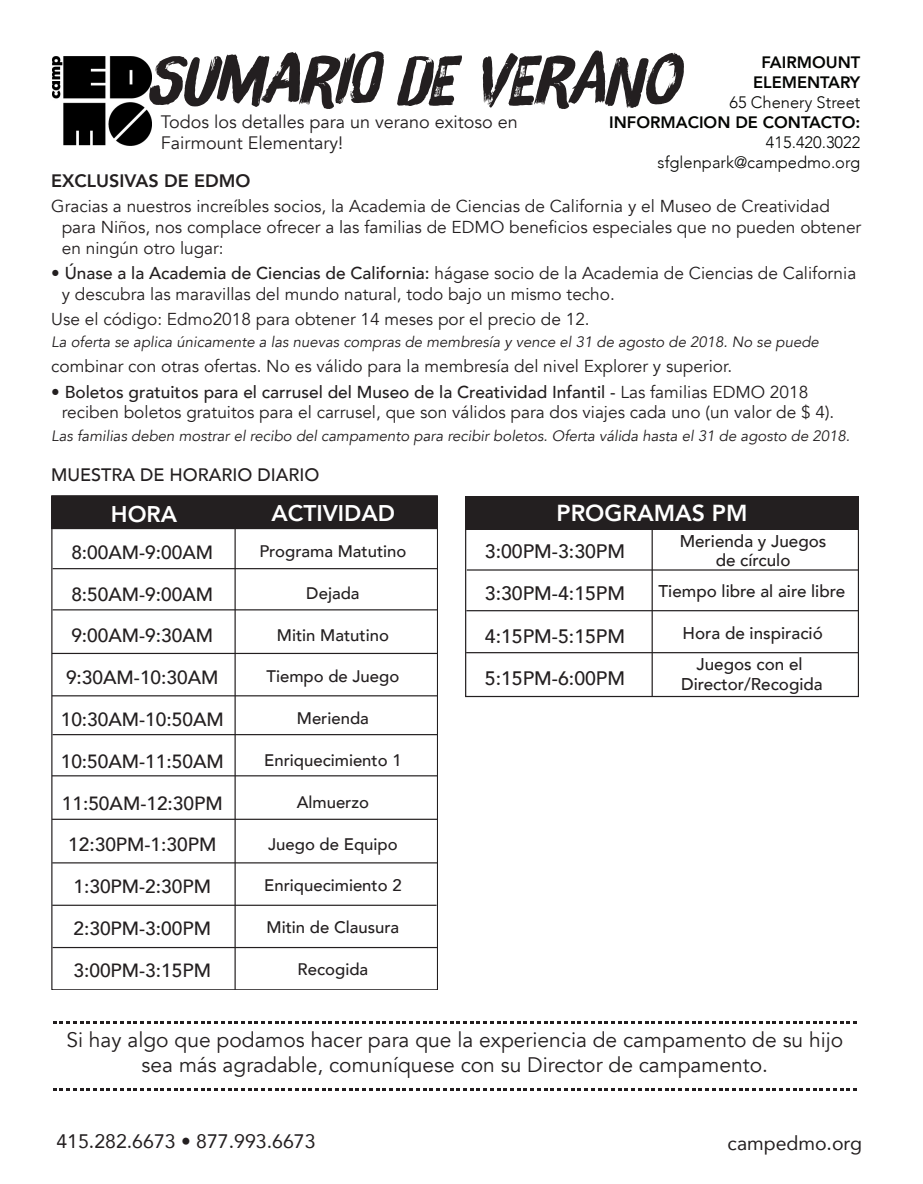
<style>
.page{position:relative;width:923px;height:1184px;background:#fff}
.page>*{position:absolute;margin:0;border:0;box-sizing:border-box;transform-origin:0 0}
.t1{font:67.5px "Brush Up Too";color:#231f20}
.t2{font:800 23.1px "Avenir";color:#fff}
.t3{font:800 22.65px "Avenir";color:#fff}
.t4{font:21px/25.2px "Avenir";color:#231f20;text-align:center}
.t5{font:500 19.5px/42.6px "Avenir";color:#231f20;text-align:justify}
.t6{font:19.5px "Avenir";color:#231f20}
.t7{font:500 19.05px/41.8px "Avenir";color:#231f20;text-align:center}
.t8{font:18px/21.6px "Avenir";color:#231f20}
.t9{font:500 18px "Avenir";color:#231f20}
.t10{font:800 18px "Avenir";color:#231f20}
.t11{font:17.25px/20.7px "Avenir";color:#231f20}
.t12{font:500 17.1px/19.5px "Avenir";color:#231f20;text-align:center}
.t13{font:500 16.65px "Avenir";color:#231f20}
.t14{font:300 16.5px/19.8px "Avenir";color:#040503;text-align:right}
.t15{font:800 16.5px/19.8px "Avenir";color:#040503;text-align:center}
.t16{font:italic 15px "Avenir";color:#231f20}
.s1{font-weight:500}
</style>
<div class="page">
<img style="left:53px;top:56px;width:99px;height:89px">
<svg style="left:53px;top:1021px;width:804px;height:2px"></svg>
<svg style="left:53px;top:1088px;width:804px;height:3px"></svg>
<hr style="left:467px;top:569px;width:391px;height:2px;background:#231f20">
<div style="left:466px;top:496px;width:392px;height:33px;background:#231f20"></div>
<hr style="left:466px;top:610px;width:392px;height:1px;background:#231f20">
<hr style="left:466px;top:652px;width:392px;height:1px;background:#231f20">
<div style="left:466px;top:496px;width:392px;height:201px;border:1px solid #231f20"></div>
<hr style="left:651px;top:529px;width:2px;height:167px;background:#231f20">
<hr style="left:53px;top:568px;width:384px;height:1px;background:#231f20">
<hr style="left:53px;top:609px;width:384px;height:1px;background:#231f20">
<hr style="left:52px;top:653px;width:385px;height:1px;background:#231f20">
<hr style="left:52px;top:695px;width:385px;height:1px;background:#231f20">
<hr style="left:53px;top:734px;width:384px;height:1px;background:#231f20">
<hr style="left:52px;top:775px;width:385px;height:1px;background:#231f20">
<hr style="left:52px;top:819px;width:385px;height:1px;background:#231f20">
<hr style="left:52px;top:862px;width:385px;height:1px;background:#231f20">
<hr style="left:52px;top:905px;width:385px;height:1px;background:#231f20">
<hr style="left:53px;top:947px;width:384px;height:1px;background:#231f20">
<hr style="left:234px;top:496px;width:2px;height:494px;background:#231f20">
<div style="left:52px;top:496px;width:385px;height:33px;background:#231f20"></div>
<h1 class="t1" style="left:146px;top:38px;width:533px">SUMARIO DE VERANO</h1>
<p class="t8" style="left:161px;top:111px;width:359px">Todos los detalles para un verano exitoso en<br>Fairmount Elementary!</p>
<p class="t15" style="left:753px;top:53px;width:109px">FAIRMOUNT<br>ELEMENTARY</p>
<p class="t14" style="left:729px;top:93px;width:132px">65 Chenery Street</p>
<p class="t15" style="left:609px;top:113px;width:253px">INFORMACION DE CONTACTO:</p>
<p class="t14" style="left:658px;top:133px;width:204px">415.420.3022 sfglenpark@campedmo.org</p>
<p class="t10" style="left:51px;top:169px;width:201px">EXCLUSIVAS DE EDMO</p>
<p class="t11" style="left:62px;top:196px;width:801px;text-indent:-11px">Gracias a nuestros increíbles socios, la Academia de Ciencias de California y el Museo de Creatividad para Niños, nos complace ofrecer a las familias de EDMO beneficios especiales que no pueden obtener en ningún otro lugar:</p>
<p class="t11" style="left:62px;top:263px;width:796px;text-indent:-11px">• <span class="s1">Únase a la Academia de Ciencias de California:</span> hágase socio de la Academia de Ciencias de California y descubra las maravillas del mundo natural, todo bajo un mismo techo.</p>
<p class="t11" style="left:51px;top:309px;width:540px">Use el código: Edmo2018 para obtener 14 meses por el precio de 12.</p>
<p class="t16" style="left:51px;top:332px;width:769px">La oferta se aplica únicamente a las nuevas compras de membresía y vence el 31 de agosto de 2018. No se puede</p>
<p class="t11" style="left:51px;top:357px;width:682px">combinar con otras ofertas. No es válido para la membresía del nivel Explorer y superior.</p>
<p class="t11" style="left:62px;top:382px;width:774px;text-indent:-11px">• <span class="s1">Boletos gratuitos para el carrusel del Museo de la Creatividad Infantil -</span> Las familias EDMO 2018 reciben boletos gratuitos para el carrusel, que son válidos para dos viajes cada uno (un valor de $ 4).</p>
<p class="t16" style="left:51px;top:426px;width:800px">Las familias deben mostrar el recibo del campamento para recibir boletos. Oferta válida hasta el 31 de agosto de 2018.</p>
<p class="t9" style="left:51px;top:463px;width:270px">MUESTRA DE HORARIO DIARIO</p>
<h3 class="t3" style="left:111px;top:499px;width:68px">HORA</h3>
<h3 class="t3" style="left:271px;top:499px;width:125px">ACTIVIDAD</h3>
<p class="t7" style="left:61px;top:532px;width:165px">8:00AM-9:00AM<br>8:50AM-9:00AM<br>9:00AM-9:30AM<br>9:30AM-10:30AM<br>10:30AM-10:50AM<br>10:50AM-11:50AM<br>11:50AM-12:30PM<br>12:30PM-1:30PM<br>1:30PM-2:30PM<br>2:30PM-3:00PM<br>3:00PM-3:15PM</p>
<p class="t13" style="left:259px;top:540px;width:149px">Programa Matutino</p>
<p class="t13" style="left:306px;top:582px;width:55px">Dejada</p>
<p class="t13" style="left:277px;top:624px;width:113px">Mitin Matutino</p>
<p class="t13" style="left:266px;top:666px;width:134px">Tiempo de Juego</p>
<p class="t13" style="left:297px;top:707px;width:74px">Merienda</p>
<p class="t13" style="left:264px;top:749px;width:139px">Enriquecimiento 1</p>
<p class="t13" style="left:297px;top:791px;width:74px">Almuerzo</p>
<p class="t13" style="left:268px;top:833px;width:131px">Juego de Equipo</p>
<p class="t13" style="left:264px;top:875px;width:139px">Enriquecimiento 2</p>
<p class="t13" style="left:267px;top:916px;width:134px">Mitin de Clausura</p>
<p class="t13" style="left:298px;top:958px;width:72px">Recogida</p>
<h2 class="t2" style="left:556px;top:498px;width:192px">PROGRAMAS PM</h2>
<p class="t5" style="left:485px;top:530px;width:142px">3:00PM-3:30PM 3:30PM-4:15PM 4:15PM-5:15PM 5:15PM-6:00PM</p>
<p class="t12" style="left:680px;top:532px;width:148px">Merienda y Juegos de círculo</p>
<p class="t12" style="left:658px;top:582px;width:188px">Tiempo libre al aire libre</p>
<p class="t12" style="left:682px;top:619px;width:142px;line-height:30.9px">Hora de inspiració<br>Juegos con el</p>
<p class="t12" style="left:681px;top:675px;width:143px">Director/Recogida</p>
<p class="t4" style="left:66px;top:1028px;width:778px">Si hay algo que podamos hacer para que la experiencia de campamento de su hijo sea más agradable, comuníquese con su Director de campamento.</p>
<p class="t6" style="left:56px;top:1128px;width:261px">415.282.6673 • 877.993.6673</p>
<p class="t6" style="left:727px;top:1130px;width:136px">campedmo.org</p>
</div>
